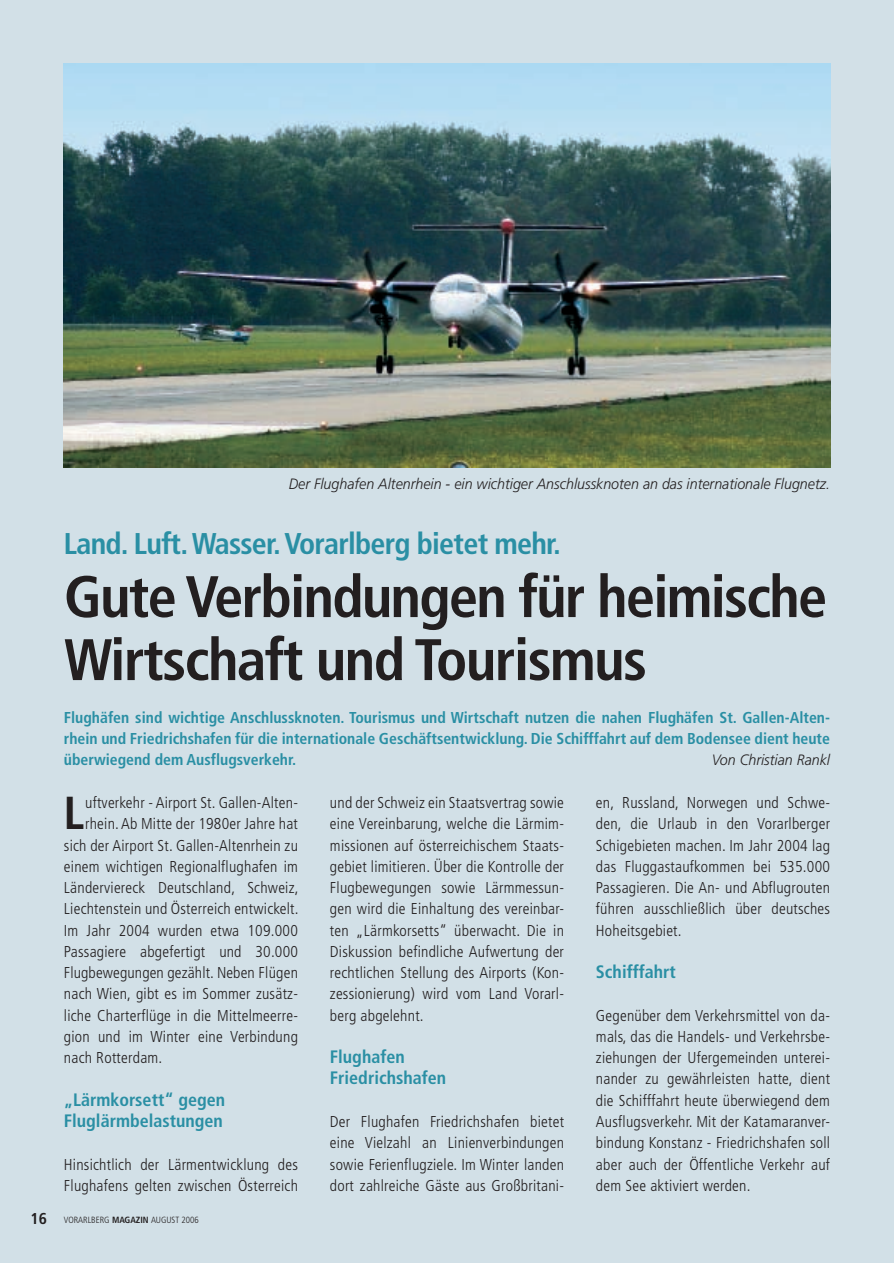
<style>
.page{position:relative;width:894px;height:1263px;background:#fff}
.page>*{position:absolute;margin:0;border:0;box-sizing:border-box;transform-origin:0 0}
.t1{font:700 condensed 58.5px/63px "Frutiger";letter-spacing:-.03em;color:#231f20}
.t2{font:700 condensed 46.2px "Frutiger";color:#231f20}
.t3{font:700 condensed 30px "Frutiger";letter-spacing:-.025em;color:#2a8fa4}
.t4{font:700 condensed 18px/21.3px "Frutiger";color:#2a8fa4}
.t5{font:300 condensed 15.75px/21.3px "Frutiger";letter-spacing:.015em;color:#231f20;text-align:justify}
.t6{font:700 condensed 15.75px/21.3px "Frutiger";color:#2a8fa4;text-align:justify}
.t7{font:italic 300 15px "Frutiger";color:#231f20;scale:.95 1}
.t8{font:300 condensed 9px "Frutiger";color:#231f20}
.s1{font-weight:700;font-size:15.75px}
.s2{font-weight:700}
</style>
<div class="page">
<div style="left:0;top:0;width:893px;height:1263px;background:#d2e0e7"></div>
<img style="left:64px;top:64px;width:765px;height:404px">
<p class="t7" style="left:288px;top:478px;width:571px">Der Flughafen Altenrhein - ein wichtiger Anschlussknoten an das internationale Flugnetz.</p>
<h3 class="t3" style="left:64px;top:531px;width:498px">Land. Luft. Wasser. Vorarlberg bietet mehr.</h3>
<h1 class="t1" style="left:64px;top:570px;width:764px">Gute Verbindungen für heimische<br>Wirtschaft und Tourismus</h1>
<p class="t6" style="left:64px;top:708px;width:767px">Flughäfen sind wichtige Anschlussknoten. Tourismus und Wirtschaft nutzen die nahen Flughäfen St. Gallen-Alten&shy;rhein und Friedrichshafen für die internationale Geschäftsentwicklung. Die Schifffahrt auf dem Bodensee dient heute überwiegend dem Ausflugsverkehr.</p>
<p class="t7" style="left:711px;top:754px;width:126px">Von Christian Rankl</p>
<h2 class="t2" style="left:64px;top:794px;width:22px">L</h2>
<p class="t5" style="left:85px;top:793px;width:214px">uftverkehr - Airport St. Gallen-Alten-</p>
<p class="t5" style="left:85px;top:814px;width:214px">rhein. Ab Mitte der 1980er Jahre hat</p>
<p class="t5" style="left:64px;top:835px;width:235px">sich der Airport St. Gallen-Altenrhein zu</p>
<p class="t5" style="left:64px;top:857px;width:235px">einem wichtigen Regionalflughafen im</p>
<p class="t5" style="left:64px;top:878px;width:236px">Länderviereck Deutschland, Schweiz,</p>
<p class="t5" style="left:64px;top:899px;width:236px">Liechtenstein und Österreich entwickelt.</p>
<p class="t5" style="left:64px;top:920px;width:235px">Im Jahr 2004 wurden etwa 109.000</p>
<p class="t5" style="left:64px;top:942px;width:235px">Passagiere abgefertigt und 30.000</p>
<p class="t5" style="left:64px;top:963px;width:235px">Flugbewegungen gezählt. Neben Flügen</p>
<p class="t5" style="left:64px;top:984px;width:235px">nach Wien, gibt es im Sommer zusätz-</p>
<p class="t5" style="left:64px;top:1006px;width:235px">liche Charterflüge in die Mittelmeerre-</p>
<p class="t5" style="left:64px;top:1027px;width:235px">gion und im Winter eine Verbindung</p>
<p class="t5" style="left:64px;top:1048px;width:100px">nach Rotterdam.</p>
<p class="t4" style="left:64px;top:1090px;width:163px">„Lärmkorsett“ gegen<br>Fluglärmbelastungen</p>
<p class="t5" style="left:64px;top:1154px;width:235px">Hinsichtlich der Lärmentwicklung des<br>Flughafens gelten zwischen Österreich</p>
<p class="t8" style="left:30px;top:1216px;width:169px"><span class="s1">16</span> VORARLBERG <span class="s2">MAGAZIN</span> AUGUST 2006</p>
<p class="t5" style="left:330px;top:793px;width:235px">und der Schweiz ein Staatsvertrag sowie eine Vereinbarung, welche die Lärmim&shy;missionen auf österreichischem Staats&shy;gebiet limitieren. Über die Kontrolle der Flugbewegungen sowie Lärmmessun&shy;gen wird die Einhaltung des vereinbar&shy;ten „Lärmkorsetts“ überwacht. Die in Diskussion befindliche Aufwertung der rechtlichen Stellung des Airports (Kon&shy;zessionierung) wird vom Land Vorarl&shy;berg abgelehnt.</p>
<p class="t4" style="left:330px;top:1047px;width:118px">Flughafen<br>Friedrichshafen</p>
<p class="t5" style="left:330px;top:1112px;width:235px">Der Flughafen Friedrichshafen bietet eine Vielzahl an Linienverbindungen sowie Ferienflugziele. Im Winter landen dort zahlreiche Gäste aus Großbritani-</p>
<p class="t5" style="left:595px;top:793px;width:235px">en, Russland, Norwegen und Schwe&shy;den, die Urlaub in den Vorarlberger Schigebieten machen. Im Jahr 2004 lag das Fluggastaufkommen bei 535.000<br>Passagieren. Die An- und Abflugrouten führen ausschließlich über deutsches Hoheitsgebiet.</p>
<p class="t4" style="left:595px;top:962px;width:81px">Schifffahrt</p>
<p class="t5" style="left:595px;top:1006px;width:235px">Gegenüber dem Verkehrsmittel von da&shy;mals, das die Handels- und Verkehrsbe&shy;ziehungen der Ufergemeinden unterei&shy;nander zu gewährleisten hatte, dient die Schifffahrt heute überwiegend dem Ausflugsverkehr. Mit der Katamaranver&shy;bindung Konstanz - Friedrichshafen soll aber auch der Öffentliche Verkehr auf dem See aktiviert werden.</p>
</div>
